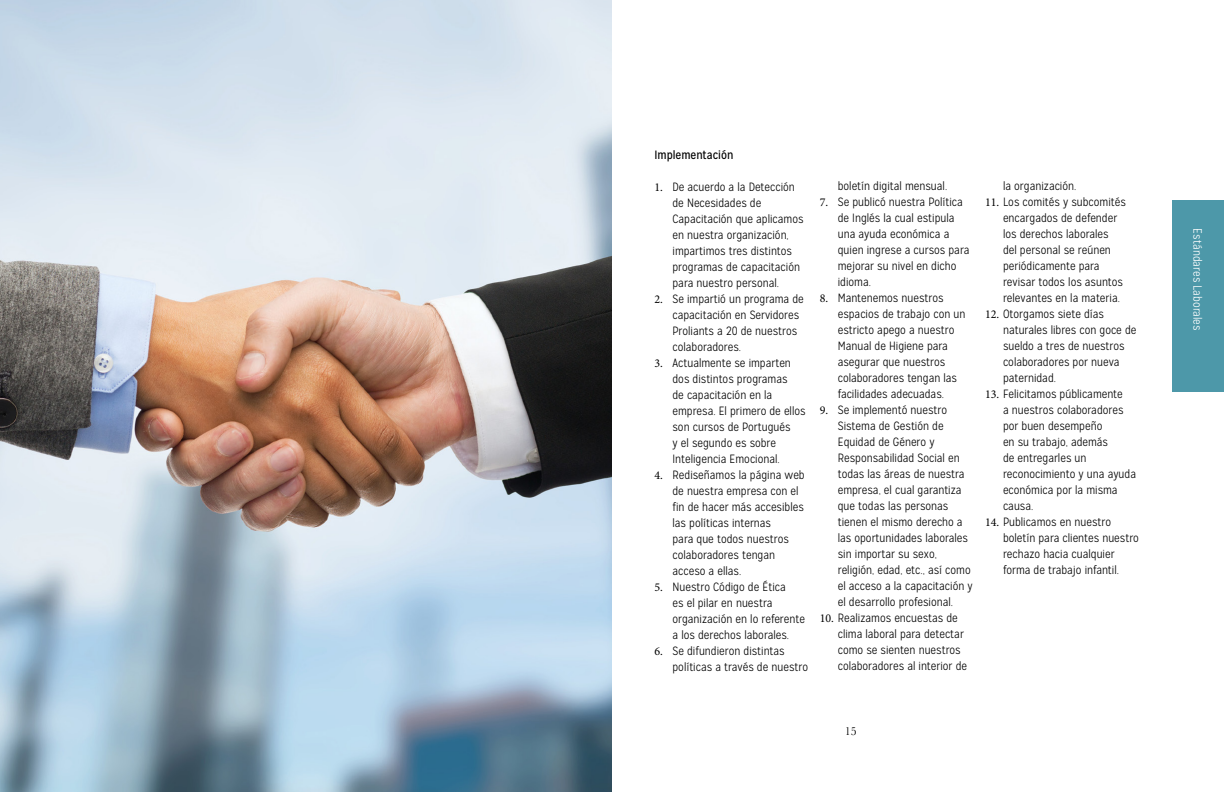
<style>
.page{position:relative;width:1224px;height:792px;background:#fff}
.page>*{position:absolute;margin:0;border:0;box-sizing:border-box;transform-origin:0 0}
.t1{font:300 12px/16px "Mission Gothic";color:#000}
.t2{font:300 12px "Mission Gothic";color:#fff}
.t3{font:12px "Mission Gothic";color:#000}
.t4{font:12px "Baskerville";color:#000}
.s1{font-family:"Minion Pro";font-weight:400}
</style>
<div class="page">
<div style="left:1172px;top:200px;width:52px;height:192px;background:#4d98a9"></div>
<img style="left:0;top:0;width:612px;height:792px">
<p class="t3" style="left:655px;top:148px;width:80px">Implementación</p>
<p class="t1" style="left:673px;top:179px;width:133px;text-indent:-18px"><span class="s1">1.</span> De acuerdo a la Detección de Necesidades de<br>Capacitación que aplicamos en nuestra organización, impartimos tres distintos programas de capacitación para nuestro personal.</p>
<p class="t1" style="left:673px;top:291px;width:133px;text-indent:-18px"><span class="s1">2.</span> Se impartió un programa de capacitación en Servidores<br>Proliants a 20 de nuestros colaboradores.</p>
<p class="t1" style="left:673px;top:355px;width:135px;text-indent:-18px"><span class="s1">3.</span> Actualmente se imparten dos distintos programas<br>de capacitación en la empresa. El primero de ellos son cursos de Portugués<br>y el segundo es sobre<br>Inteligencia Emocional.</p>
<p class="t1" style="left:673px;top:467px;width:134px;text-indent:-18px"><span class="s1">4.</span> Rediseñamos la página web de nuestra empresa con el fin de hacer más accesibles las políticas internas<br>para que todos nuestros colaboradores tengan acceso a ellas.</p>
<p class="t1" style="left:673px;top:579px;width:134px;text-indent:-18px"><span class="s1">5.</span> Nuestro Código de Ética<br>es el pilar en nuestra organización en lo referente a los derechos laborales.</p>
<p class="t1" style="left:673px;top:643px;width:137px;text-indent:-18px"><span class="s1">6.</span> Se difundieron distintas políticas a través de nuestro</p>
<p class="t1" style="left:838px;top:178px;width:111px">boletín digital mensual.</p>
<p class="t1" style="left:838px;top:194px;width:133px;text-indent:-18px"><span class="s1">7.</span> Se publicó nuestra Política de Inglés la cual estipula una ayuda económica a quien ingrese a cursos para mejorar su nivel en dicho idioma.</p>
<p class="t1" style="left:838px;top:290px;width:129px;text-indent:-18px"><span class="s1">8.</span> Mantenemos nuestros espacios de trabajo con un estricto apego a nuestro<br>Manual de Higiene para asegurar que nuestros colaboradores tengan las facilidades adecuadas.</p>
<p class="t1" style="left:838px;top:402px;width:137px;text-indent:-18px"><span class="s1">9.</span> Se implementó nuestro<br>Sistema de Gestión de<br>Equidad de Género y<br>Responsabilidad Social en todas las áreas de nuestra empresa, el cual garantiza que todas las personas tienen el mismo derecho a las oportunidades laborales sin importar su sexo, religión, edad, etc., así como el acceso a la capacitación y el desarrollo profesional.</p>
<p class="t1" style="left:838px;top:610px;width:131px;text-indent:-18px"><span class="s1">10.</span> Realizamos encuestas de clima laboral para detectar como se sienten nuestros colaboradores al interior de</p>
<p class="t1" style="left:1003px;top:178px;width:75px">la organización.</p>
<p class="t1" style="left:1003px;top:194px;width:124px;text-indent:-18px"><span class="s1">11.</span> Los comités y subcomités encargados de defender los derechos laborales<br>del personal se reúnen periódicamente para revisar todos los asuntos relevantes en la materia.</p>
<p class="t1" style="left:1003px;top:306px;width:135px;text-indent:-18px"><span class="s1">12.</span> Otorgamos siete días naturales libres con goce de sueldo a tres de nuestros colaboradores por nueva paternidad.</p>
<p class="t1" style="left:1003px;top:386px;width:135px;text-indent:-18px"><span class="s1">13.</span> Felicitamos públicamente<br>a nuestros colaboradores por buen desempeño<br>en su trabajo, además<br>de entregarles un reconocimiento y una ayuda económica por la misma causa.</p>
<p class="t1" style="left:1003px;top:514px;width:137px;text-indent:-18px"><span class="s1">14.</span> Publicamos en nuestro boletín para clientes nuestro rechazo hacia cualquier forma de trabajo infantil.</p>
<p class="t4" style="left:845px;top:724px;width:13px">15</p>
<p class="t2" style="left:1205px;top:228px;width:103px;rotate:90deg">Estándares Laborales</p>
</div>
